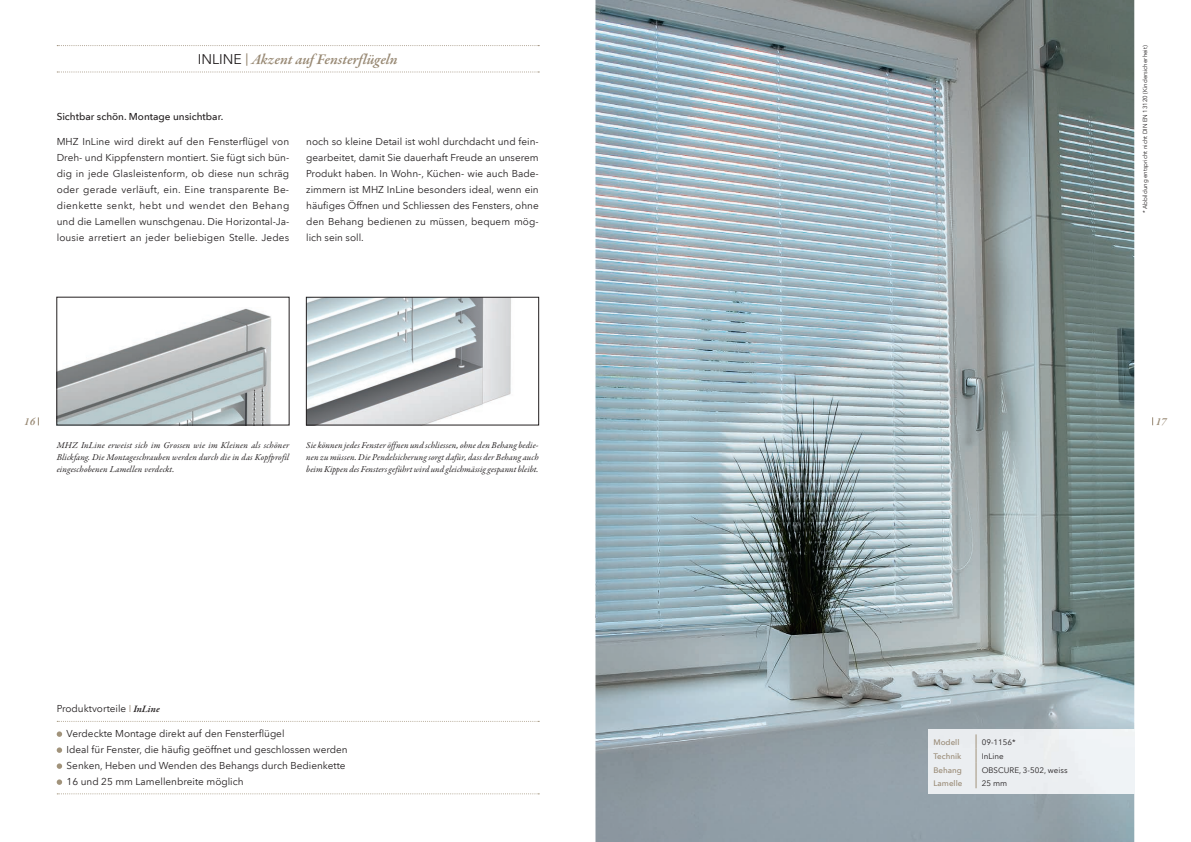
<style>
.page{position:relative;width:1191px;height:842px;background:#fff}
.page>*{position:absolute;margin:0;border:0;box-sizing:border-box;transform-origin:0 0}
.t1{font:italic 600 15px "Garamond Premr Pro";color:#998a75}
.t2{font:italic 600 11px "Garamond Premr Pro";color:#998a75}
.t3{font:10px/16px "Avenir Next LT Com";color:#231f20;text-align:justify}
.t4{font:500 10px "Avenir Next LT Com";color:#231f20}
.t5{font:italic 9px/12px "Garamond Premr Pro";letter-spacing:.01em;color:#231f20;text-align:justify}
.t6{font:8px "Avenir Next LT Com";color:#231f20}
.t7{font:500 8px "Avenir Next LT Com";color:#998a75}
.t8{font:6px "Avenir Next LT Com";color:#231f20}
.s1{font-family:"Avenir Next LT Com";font-weight:400;font-style:normal;font-size:14px;color:#231f20}
.s2{font-size:14px}
.s3{color:#998a75}
.s4{font-family:"Garamond Premr Pro";font-weight:600;font-style:italic}
</style>
<div class="page">
<img style="left:595px;top:0;width:539px;height:842px">
<div style="left:928px;top:729px;width:206px;height:64px;background:#ebeef1"></div>
<svg style="left:976px;top:734px;width:1px;height:54px"></svg>
<img style="left:59px;top:308px;width:213px;height:115px">
<img style="left:308px;top:299px;width:203px;height:124px">
<div style="left:306px;top:297px;width:233px;height:128px;border:1px solid #231f20"></div>
<svg style="left:57px;top:45px;width:482px;height:1px"></svg>
<svg style="left:57px;top:71px;width:482px;height:1px"></svg>
<svg style="left:57px;top:793px;width:482px;height:1px"></svg>
<svg style="left:57px;top:731px;width:5px;height:6px"></svg>
<svg style="left:57px;top:747px;width:5px;height:6px"></svg>
<svg style="left:57px;top:763px;width:5px;height:6px"></svg>
<svg style="left:57px;top:779px;width:5px;height:6px"></svg>
<svg style="left:57px;top:721px;width:482px;height:1px"></svg>
<h1 class="t1" style="left:198px;top:50px;width:201px"><span class="s1">INLINE</span> <span class="s2">|</span> Akzent auf Fensterflügeln</h1>
<p class="t4" style="left:57px;top:111px;width:168px">Sichtbar schön. Montage unsichtbar.</p>
<p class="t3" style="left:57px;top:134px;width:234px">MHZ InLine wird direkt auf den Fensterflügel von Dreh- und Kippfenstern montiert. Sie fügt sich bün&shy;dig in jede Glasleistenform, ob diese nun schräg oder gerade verläuft, ein. Eine transparente Be&shy;dienkette senkt, hebt und wendet den Behang und die Lamellen wunschgenau. Die Horizontal-Ja&shy;lousie arretiert an jeder beliebigen Stelle. Jedes</p>
<p class="t3" style="left:306px;top:134px;width:234px">noch so kleine Detail ist wohl durchdacht und fein&shy;gearbeitet, damit Sie dauerhaft Freude an unserem Produkt haben. In Wohn-, Küchen- wie auch Bade&shy;zimmern ist MHZ InLine besonders ideal, wenn ein häufiges Öffnen und Schliessen des Fensters, ohne den Behang bedienen zu müssen, bequem mög&shy;lich sein soll.</p>
<p class="t8" style="left:1141px;top:213px;width:169px;rotate:-90deg">* Abbildung entspricht nicht DIN EN 13120 (Kindersicherheit)</p>
<p class="t2" style="left:24px;top:415px;width:12px">16</p>
<p class="t2" style="left:1155px;top:415px;width:12px">17</p>
<p class="t5" style="left:57px;top:439px;width:234px">MHZ InLine erweist sich im Grossen wie im Kleinen als schöner Blickfang. Die Montageschrauben werden durch die in das Kopfprofil eingeschobenen Lamellen verdeckt.</p>
<p class="t5" style="left:306px;top:439px;width:234px">Sie können jedes Fenster öffnen und schliessen, ohne den Behang bedie&shy;nen zu müssen. Die Pendelsicherung sorgt dafür, dass der Behang auch beim Kippen des Fensters geführt wird und gleichmässig gespannt bleibt.</p>
<p class="t3" style="left:57px;top:701px;width:105px">Produktvorteile <span class="s3">I</span> <span class="s4">InLine</span></p>
<p class="t3" style="left:67px;top:725px;width:283px;text-align:left">Verdeckte Montage direkt auf den Fensterflügel<br>Ideal für Fenster, die häufig geöffnet und geschlossen werden Senken, Heben und Wenden des Behangs durch Bedienkette 16 und 25 mm Lamellenbreite möglich</p>
<p class="t7" style="left:933px;top:737px;width:27px">Modell</p>
<p class="t6" style="left:981px;top:737px;width:35px">09-1156*</p>
<p class="t7" style="left:933px;top:751px;width:29px">Technik</p>
<p class="t6" style="left:981px;top:751px;width:24px">InLine</p>
<p class="t7" style="left:933px;top:765px;width:30px">Behang</p>
<p class="t6" style="left:981px;top:765px;width:87px">OBSCURE, 3-502, weiss</p>
<p class="t7" style="left:933px;top:778px;width:30px">Lamelle</p>
<p class="t6" style="left:981px;top:778px;width:27px">25 mm</p>
</div>
